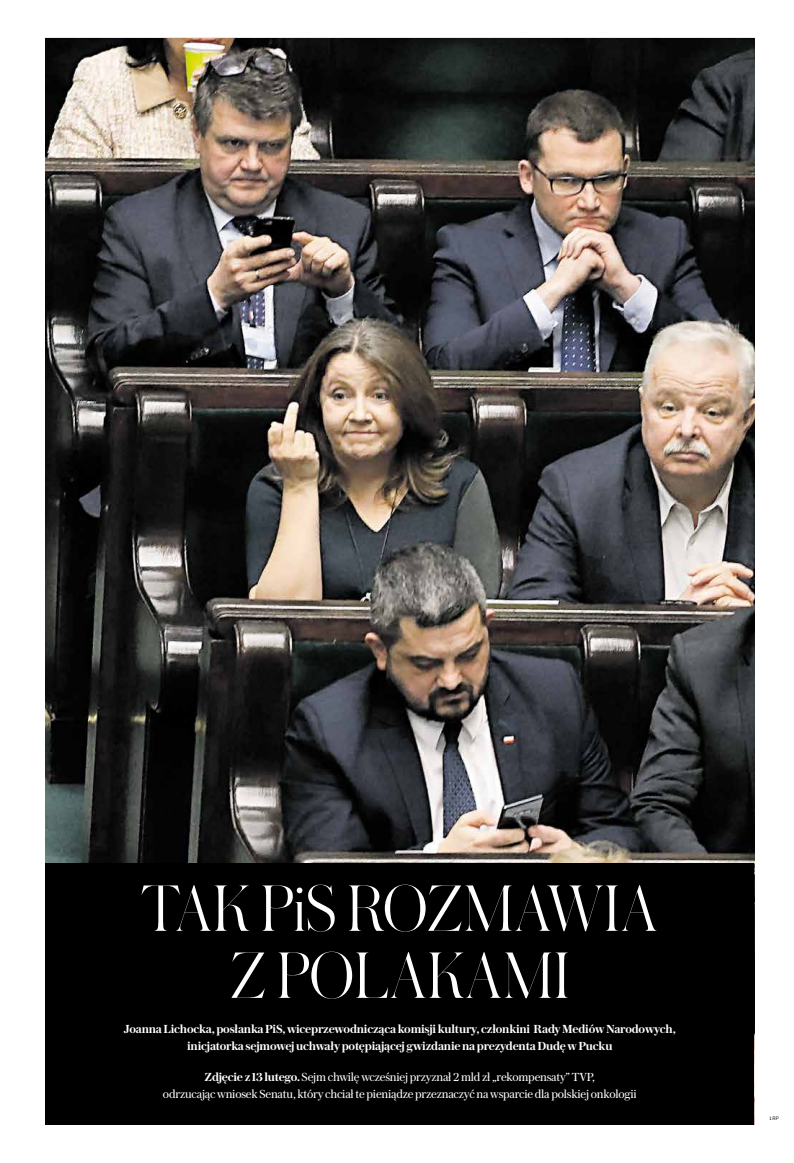
<style>
.page{position:relative;width:794px;height:1163px;background:#fff}
.page>*{position:absolute;margin:0;border:0;box-sizing:border-box;transform-origin:0 0}
.t1{font:300 69px/67px "Austin Hairline";letter-spacing:-.005em;color:#fff;text-align:center}
.t2{font:600 12px/17px "Austin News Deck";letter-spacing:-.015em;color:#fff;text-align:center}
.t3{font:12px/17px "Austin News Deck";letter-spacing:-.015em;color:#fff;text-align:center}
.t4{font:5px "Balto";color:#000}
.s1{font-weight:600}
</style>
<div class="page">
<hr style="left:45px;top:38px;width:709px;height:1px;background:#000">
<img style="left:45px;top:39px;width:709px;height:823px">
<div style="left:45px;top:862px;width:709px;height:262px;background:#000"></div>
<h1 class="t1" style="left:141px;top:872px;width:518px">TAK PiS ROZMAWIA<br>Z POLAKAMI</h1>
<p class="t2" style="left:124px;top:1019px;width:553px">Joanna Lichocka, posłanka PiS, wiceprzewodnicząca komisji kultury, członkini Rady Mediów Narodowych, inicjatorka sejmowej uchwały potępiającej gwizdanie na prezydenta Dudę w Pucku</p>
<p class="t3" style="left:163px;top:1068px;width:475px"><span class="s1">Zdjęcie z 13 lutego.</span> Sejm chwilę wcześniej przyznał 2 mld zł „rekompensaty” TVP,<br>odrzucając wniosek Senatu, który chciał te pieniądze przeznaczyć na wsparcie dla polskiej onkologii</p>
<p class="t4" style="left:769px;top:1114px;width:11px">1 RP</p>
</div>
